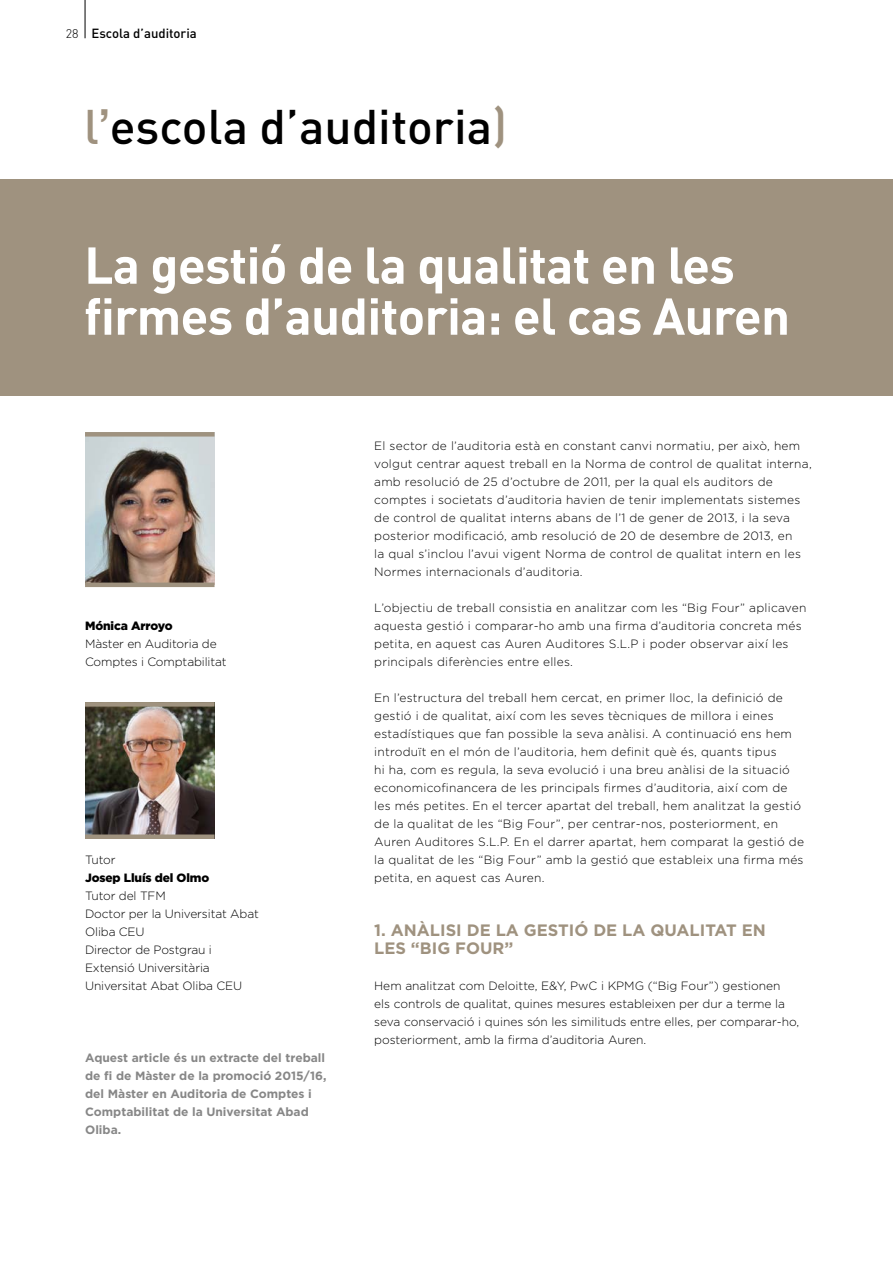
<style>
.page{position:relative;width:893px;height:1263px;background:#fff}
.page>*{position:absolute;margin:0;border:0;box-sizing:border-box;transform-origin:0 0}
.t1{font:700 51px/51px "DIN";letter-spacing:-.015em;color:#fff}
.t2{font:500 48px "DIN";color:#000}
.t3{font:700 16.5px/18px "Gotham";color:#9f927f}
.t4{font:500 13.2px "DIN";color:#000}
.t5{font:300 12px/18px "Gotham";letter-spacing:.02em;color:#000}
.t6{font:300 12px/18px "Gotham";color:#000}
.t7{font:300 12px/18px "Gotham";letter-spacing:-.01em;color:#000}
.t8{font:700 12px/18px "Gotham";color:#878787}
.t9{font:900 12px "Gotham";letter-spacing:-.01em;color:#000}
.s1{font-weight:300;font-size:12.45px}
.s2{color:#9f927f}
.s3{font-family:"NH65";font-weight:400;color:#9f927f}
</style>
<div class="page">
<hr style="left:85px;top:0;width:1px;height:38px;background:#000">
<div style="left:0;top:179px;width:893px;height:217px;background:#9f927f"></div>
<img style="left:85px;top:437px;width:130px;height:146px">
<hr style="left:85px;top:583px;width:130px;height:4px;background:#9f927f">
<div style="left:85px;top:432px;width:130px;height:5px;background:#9f927f"></div>
<img style="left:85px;top:707px;width:130px;height:127px">
<div style="left:85px;top:834px;width:130px;height:5px;background:#9f927f"></div>
<div style="left:85px;top:702px;width:130px;height:5px;background:#9f927f"></div>
<p class="t4" style="left:66px;top:25px;width:132px"><span class="s1">28</span> Escola d’auditoria</p>
<h2 class="t2" style="left:84px;top:96px;width:425px"><span class="s2">l</span><span class="s3">’</span>escola d’auditoria<span class="s2">)</span></h2>
<h1 class="t1" style="left:84px;top:238px;width:707px">La gestió de la qualitat en les firmes d’auditoria: el cas Auren</h1>
<p class="t9" style="left:85px;top:617px;width:89px">Mónica Arroyo</p>
<p class="t7" style="left:85px;top:634px;width:143px">Màster en Auditoria de<br>Comptes i Comptabilitat</p>
<p class="t5" style="left:85px;top:850px;width:32px">Tutor</p>
<p class="t9" style="left:85px;top:869px;width:126px">Josep Lluís del Olmo</p>
<p class="t7" style="left:85px;top:886px;width:175px">Tutor del TFM<br>Doctor per la Universitat Abat<br>Oliba CEU<br>Director de Postgrau i<br>Extensió Universitària<br>Universitat Abat Oliba CEU</p>
<p class="t8" style="left:85px;top:1049px;width:243px">Aquest article és un extracte del treball de fi de Màster de la promoció 2015/16, del Màster en Auditoria de Comptes i<br>Comptabilitat de la Universitat Abad<br>Oliba.</p>
<p class="t5" style="left:374px;top:436px;width:439px">El sector de l’auditoria està en constant canvi normatiu, per això, hem volgut centrar aquest treball en la Norma de control de qualitat interna, amb resolució de 25 d’octubre de 2011, per la qual els auditors de comptes i societats d’auditoria havien de tenir implementats sistemes de control de qualitat interns abans de l’1 de gener de 2013, i la seva posterior modificació, amb resolució de 20 de desembre de 2013, en<br>la qual s’inclou l’avui vigent Norma de control de qualitat intern en les Normes internacionals d’auditoria.</p>
<p class="t5" style="left:374px;top:598px;width:434px">L’objectiu de treball consistia en analitzar com les “Big Four” aplicaven aquesta gestió i comparar-ho amb una firma d’auditoria concreta més petita, en aquest cas Auren Auditores S.L.P i poder observar així les principals diferències entre elles.</p>
<p class="t5" style="left:374px;top:688px;width:431px">En l’estructura del treball hem cercat, en primer lloc, la definició de gestió i de qualitat, així com les seves tècniques de millora i eines estadístiques que fan possible la seva anàlisi. A continuació ens hem introduït en el món de l’auditoria, hem definit què és, quants tipus<br>hi ha, com es regula, la seva evolució i una breu anàlisi de la situació economicofinancera de les principals firmes d’auditoria, així com de les més petites. En el tercer apartat del treball, hem analitzat la gestió de la qualitat de les “Big Four”, per centrar-nos, posteriorment, en Auren Auditores S.L.P. En el darrer apartat, hem comparat la gestió de la qualitat de les “Big Four” amb la gestió que estableix una firma més petita, en aquest cas Auren.</p>
<h3 class="t3" style="left:374px;top:921px;width:393px">1. ANÀLISI DE LA GESTIÓ DE LA QUALITAT EN<br>LES “BIG FOUR”</h3>
<p class="t6" style="left:374px;top:976px;width:427px">Hem analitzat com Deloitte, E&amp;Y, PwC i KPMG (“Big Four”) gestionen els controls de qualitat, quines mesures estableixen per dur a terme la seva conservació i quines són les similituds entre elles, per comparar-ho, posteriorment, amb la firma d’auditoria Auren.</p>
</div>
